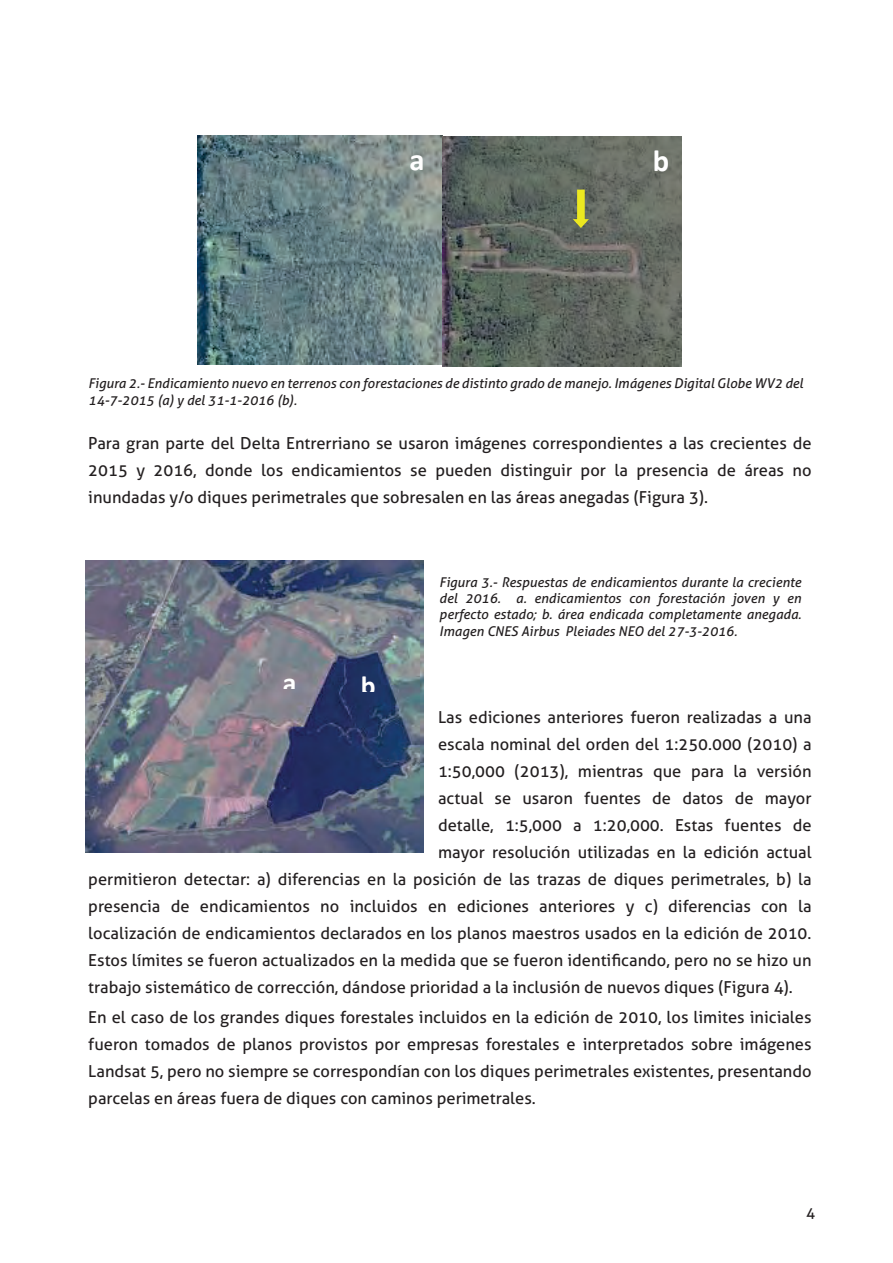
<style>
.page{position:relative;width:893px;height:1263px;background:#fff}
.page>*{position:absolute;margin:0;border:0;box-sizing:border-box;transform-origin:0 0}
.t1{font:700 30.6px "Calibri";color:#fff}
.t2{font:700 27.75px "Calibri";color:#fff}
.t3{font:16.5px/27px "Aller";color:#231f20;text-align:justify}
.t4{font:15px "Aller";color:#231f20}
.t5{font:italic 13.5px/16.2px "Aller";color:#231f20;text-align:justify}
</style>
<div class="page">
<img style="left:197px;top:135px;width:246px;height:229px">
<img style="left:443px;top:136px;width:239px;height:230px">
<svg style="left:572px;top:188px;width:20px;height:42px"></svg>
<img style="left:85px;top:560px;width:338px;height:292px">
<h1 class="t1" style="left:410px;top:138px;width:17px">a</h1>
<h1 class="t1" style="left:653px;top:140px;width:18px">b</h1>
<p class="t5" style="left:88px;top:375px;width:716px">Figura 2.- Endicamiento nuevo en terrenos con forestaciones de distinto grado de manejo. Imágenes Digital Globe WV2 del<br>14-7-2015 (a) y del 31-1-2016 (b).</p>
<p class="t3" style="left:88px;top:430px;width:725px">Para gran parte del Delta Entrerriano se usaron imágenes correspondientes a las crecientes de 2015 y 2016, donde los endicamientos se pueden distinguir por la presencia de áreas no inundadas y/o diques perimetrales que sobresalen en las áreas anegadas (Figura 3).</p>
<h2 class="t2" style="left:283px;top:663px;width:15px">a</h2>
<h2 class="t2" style="left:361px;top:667px;width:16px">b</h2>
<p class="t5" style="left:439px;top:574px;width:363px">Figura 3.- Respuestas de endicamientos durante la creciente del 2016. a. endicamientos con forestación joven y en perfecto estado; b. área endicada completamente anegada.<br>Imagen CNES Airbus Pleiades NEO del 27-3-2016.</p>
<p class="t3" style="left:438px;top:704px;width:375px">Las ediciones anteriores fueron realizadas a una</p>
<p class="t3" style="left:438px;top:731px;width:375px">escala nominal del orden del 1:250.000 (2010) a</p>
<p class="t3" style="left:438px;top:758px;width:375px">1:50,000 (2013), mientras que para la versión</p>
<p class="t3" style="left:438px;top:785px;width:375px">actual se usaron fuentes de datos de mayor</p>
<p class="t3" style="left:438px;top:812px;width:375px">detalle, 1:5,000 a 1:20,000. Estas fuentes de</p>
<p class="t3" style="left:438px;top:839px;width:375px">mayor resolución utilizadas en la edición actual</p>
<p class="t3" style="left:88px;top:866px;width:725px">permitieron detectar: a) diferencias en la posición de las trazas de diques perimetrales, b) la</p>
<p class="t3" style="left:88px;top:893px;width:725px">presencia de endicamientos no incluidos en ediciones anteriores y c) diferencias con la</p>
<p class="t3" style="left:88px;top:920px;width:725px">localización de endicamientos declarados en los planos maestros usados en la edición de 2010.</p>
<p class="t3" style="left:88px;top:947px;width:725px">Estos límites se fueron actualizados en la medida que se fueron identificando, pero no se hizo un</p>
<p class="t3" style="left:88px;top:974px;width:706px">trabajo sistemático de corrección, dándose prioridad a la inclusión de nuevos diques (Figura 4).</p>
<p class="t3" style="left:88px;top:1004px;width:725px">En el caso de los grandes diques forestales incluidos en la edición de 2010, los limites iniciales fueron tomados de planos provistos por empresas forestales e interpretados sobre imágenes Landsat 5, pero no siempre se correspondían con los diques perimetrales existentes, presentando parcelas en áreas fuera de diques con caminos perimetrales.</p>
<p class="t4" style="left:806px;top:1203px;width:10px">4</p>
</div>
